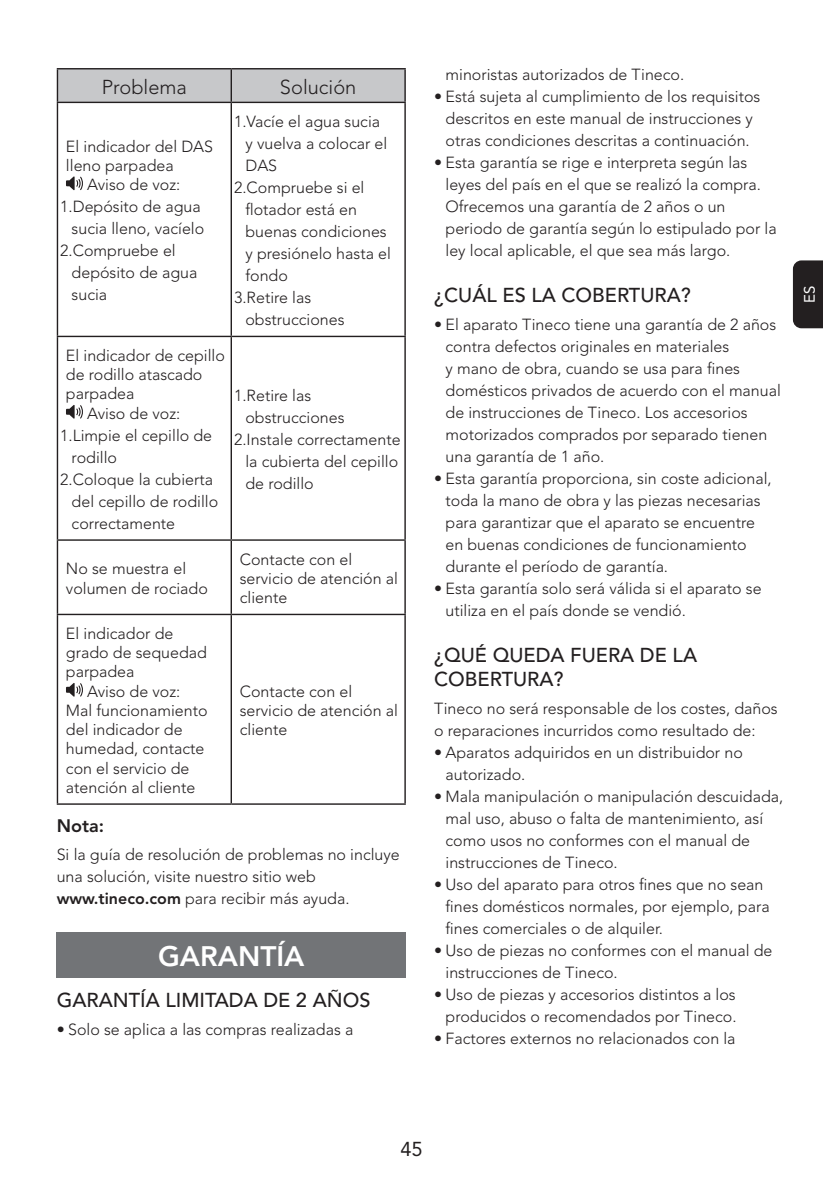
<style>
.page{position:relative;width:823px;height:1191px;background:#fff}
.page>*{position:absolute;margin:0;border:0;box-sizing:border-box;transform-origin:0 0}
.Header1{font:800 28px "Avenir LT Std";color:#fff}
.Body_10Pt{font:500 20px/24px "Avenir LT Std";color:#231f20}
.t1{font:300 20px "Avenir LT Std";color:#231f20}
.t2{font:20px "Avenir LT Std";color:#231f20}
.Body{font:800 18px "Avenir LT Std";color:#231f20}
.Body_8pt{font:300 16px/22px "Avenir LT Std";color:#231f20}
.t3{font:15px "Avenir LT Std";color:#fff}
.s1{font-weight:800}
</style>
<div class="page">
<div style="left:792px;top:260px;width:30px;height:68px;background:#231f20"></div>
<div style="left:58px;top:69px;width:346px;height:33px;background:#c7c8ca"></div>
<hr style="left:57px;top:68px;width:174px;height:1px;background:#231f20">
<hr style="left:57px;top:69px;width:1px;height:33px;background:#231f20">
<hr style="left:231px;top:68px;width:174px;height:1px;background:#231f20">
<hr style="left:230px;top:69px;width:2px;height:33px;background:#231f20">
<hr style="left:404px;top:69px;width:1px;height:33px;background:#231f20">
<hr style="left:57px;top:102px;width:174px;height:1px;background:#231f20">
<hr style="left:231px;top:102px;width:174px;height:1px;background:#231f20">
<hr style="left:57px;top:103px;width:1px;height:233px;background:#231f20">
<hr style="left:230px;top:103px;width:2px;height:233px;background:#231f20">
<hr style="left:404px;top:103px;width:1px;height:233px;background:#231f20">
<hr style="left:57px;top:336px;width:174px;height:1px;background:#231f20">
<hr style="left:57px;top:337px;width:1px;height:202px;background:#231f20">
<hr style="left:231px;top:336px;width:174px;height:1px;background:#231f20">
<hr style="left:230px;top:337px;width:2px;height:202px;background:#231f20">
<hr style="left:404px;top:337px;width:1px;height:202px;background:#231f20">
<hr style="left:57px;top:539px;width:174px;height:2px;background:#231f20">
<hr style="left:57px;top:541px;width:1px;height:73px;background:#231f20">
<hr style="left:231px;top:539px;width:174px;height:2px;background:#231f20">
<hr style="left:230px;top:541px;width:2px;height:73px;background:#231f20">
<hr style="left:404px;top:541px;width:1px;height:73px;background:#231f20">
<hr style="left:57px;top:614px;width:174px;height:1px;background:#231f20">
<hr style="left:57px;top:615px;width:1px;height:188px;background:#231f20">
<hr style="left:231px;top:614px;width:174px;height:1px;background:#231f20">
<hr style="left:230px;top:615px;width:2px;height:188px;background:#231f20">
<hr style="left:404px;top:615px;width:1px;height:188px;background:#231f20">
<hr style="left:57px;top:803px;width:174px;height:1px;background:#231f20">
<hr style="left:231px;top:803px;width:174px;height:1px;background:#231f20">
<svg style="left:66px;top:176px;width:17px;height:14px"></svg>
<svg style="left:66px;top:405px;width:17px;height:14px"></svg>
<svg style="left:66px;top:683px;width:17px;height:14px"></svg>
<div style="left:57px;top:931px;width:348px;height:46px;background:#727477"></div>
<p class="t1" style="left:102px;top:75px;width:87px">Problema</p>
<p class="t1" style="left:280px;top:75px;width:78px">Solución</p>
<p class="Body_8pt" style="left:66px;top:137px;width:148px;line-height:19.2px">El indicador del DAS lleno parpadea</p>
<p class="Body_8pt" style="left:87px;top:174px;width:95px">Aviso de voz:</p>
<p class="Body_8pt" style="left:60px;top:196px;width:145px;text-align:right">1.Depósito de agua sucia lleno, vacíelo</p>
<p class="Body_8pt" style="left:72px;top:240px;width:127px;text-indent:-11px">2.Compruebe el depósito de agua sucia</p>
<p class="Body_8pt" style="left:66px;top:346px;width:160px;line-height:19.2px">El indicador de cepillo de rodillo atascado parpadea</p>
<p class="Body_8pt" style="left:87px;top:402px;width:95px">Aviso de voz:</p>
<p class="Body_8pt" style="left:72px;top:424px;width:142px;text-indent:-11px">1.Limpie el cepillo de rodillo</p>
<p class="Body_8pt" style="left:72px;top:468px;width:148px;text-indent:-11px">2.Coloque la cubierta del cepillo de rodillo correctamente</p>
<p class="Body_8pt" style="left:245px;top:111px;width:143px;text-indent:-11px">1.Vacíe el agua sucia y vuelva a colocar el<br>DAS</p>
<p class="Body_8pt" style="left:245px;top:177px;width:147px;text-indent:-11px">2.Compruebe si el flotador está en buenas condiciones y presiónelo hasta el fondo</p>
<p class="Body_8pt" style="left:245px;top:287px;width:100px;text-indent:-11px">3.Retire las obstrucciones</p>
<p class="Body_8pt" style="left:245px;top:384px;width:100px;text-indent:-11px">1.Retire las obstrucciones</p>
<p class="Body_8pt" style="left:245px;top:428px;width:156px;text-indent:-11px">2.Instale correctamente la cubierta del cepillo de rodillo</p>
<p class="Body_8pt" style="left:66px;top:559px;width:143px;line-height:19.2px">No se muestra el volumen de rociado</p>
<p class="Body_8pt" style="left:240px;top:549px;width:159px;line-height:19.2px">Contacte con el servicio de atención al cliente</p>
<p class="Body_8pt" style="left:66px;top:624px;width:142px;line-height:19.2px">El indicador de grado de sequedad parpadea</p>
<p class="Body_8pt" style="left:87px;top:680px;width:95px">Aviso de voz:</p>
<p class="Body_8pt" style="left:66px;top:701px;width:143px;line-height:19.2px">Mal funcionamiento del indicador de humedad, contacte con el servicio de atención al cliente</p>
<p class="Body_8pt" style="left:240px;top:681px;width:159px;line-height:19.2px">Contacte con el servicio de atención al cliente</p>
<p class="Body" style="left:57px;top:815px;width:49px">Nota:</p>
<p class="Body_8pt" style="left:57px;top:843px;width:344px">Si la guía de resolución de problemas no incluye una solución, visite nuestro sitio web <span class="s1">www.tineco.com</span> para recibir más ayuda.</p>
<p class="Header1" style="left:158px;top:940px;width:148px">GARANTÍA</p>
<p class="Body_10Pt" style="left:57px;top:989px;width:315px">GARANTÍA LIMITADA DE 2 AÑOS</p>
<p class="Body_8pt" style="left:57px;top:1018px;width:298px">• Solo se aplica a las compras realizadas a</p>
<p class="Body_8pt" style="left:445px;top:64px;width:240px">minoristas autorizados de Tineco.</p>
<p class="Body_8pt" style="left:434px;top:86px;width:327px;text-align:center">• Está sujeta al cumplimiento de los requisitos descritos en este manual de instrucciones y otras condiciones descritas a continuación.</p>
<p class="Body_8pt" style="left:445px;top:152px;width:332px;text-indent:-11px">• Esta garantía se rige e interpreta según las leyes del país en el que se realizó la compra.<br>Ofrecemos una garantía de 2 años o un periodo de garantía según lo estipulado por la ley local aplicable, el que sea más largo.</p>
<p class="Body_10Pt" style="left:434px;top:284px;width:258px">¿CUÁL ES LA COBERTURA?</p>
<p class="Body_8pt" style="left:445px;top:313px;width:337px;text-indent:-11px">• El aparato Tineco tiene una garantía de 2 años contra defectos originales en materiales<br>y mano de obra, cuando se usa para fines domésticos privados de acuerdo con el manual de instrucciones de Tineco. Los accesorios motorizados comprados por separado tienen una garantía de 1 año.</p>
<p class="Body_8pt" style="left:445px;top:467px;width:327px;text-indent:-11px">• Esta garantía proporciona, sin coste adicional, toda la mano de obra y las piezas necesarias para garantizar que el aparato se encuentre en buenas condiciones de funcionamiento durante el período de garantía.</p>
<p class="Body_8pt" style="left:445px;top:577px;width:317px;text-indent:-11px">• Esta garantía solo será válida si el aparato se utiliza en el país donde se vendió.</p>
<p class="Body_10Pt" style="left:434px;top:643px;width:264px">¿QUÉ QUEDA FUERA DE LA<br>COBERTURA?</p>
<p class="Body_8pt" style="left:434px;top:697px;width:345px">Tineco no será responsable de los costes, daños o reparaciones incurridos como resultado de:</p>
<p class="Body_8pt" style="left:445px;top:741px;width:299px;text-indent:-11px">• Aparatos adquiridos en un distribuidor no autorizado.</p>
<p class="Body_8pt" style="left:445px;top:785px;width:339px;text-indent:-11px">• Mala manipulación o manipulación descuidada, mal uso, abuso o falta de mantenimiento, así como usos no conformes con el manual de instrucciones de Tineco.</p>
<p class="Body_8pt" style="left:445px;top:873px;width:325px;text-indent:-11px">• Uso del aparato para otros fines que no sean fines domésticos normales, por ejemplo, para fines comerciales o de alquiler.</p>
<p class="Body_8pt" style="left:445px;top:939px;width:328px;text-indent:-11px">• Uso de piezas no conformes con el manual de instrucciones de Tineco.</p>
<p class="Body_8pt" style="left:434px;top:983px;width:304px;text-align:right">• Uso de piezas y accesorios distintos a los producidos o recomendados por Tineco.</p>
<p class="Body_8pt" style="left:434px;top:1027px;width:303px">• Factores externos no relacionados con la</p>
<p class="t3" style="left:800px;top:303px;width:19px;rotate:-90deg">ES</p>
<p class="t2" style="left:400px;top:1137px;width:24px">45</p>
</div>
